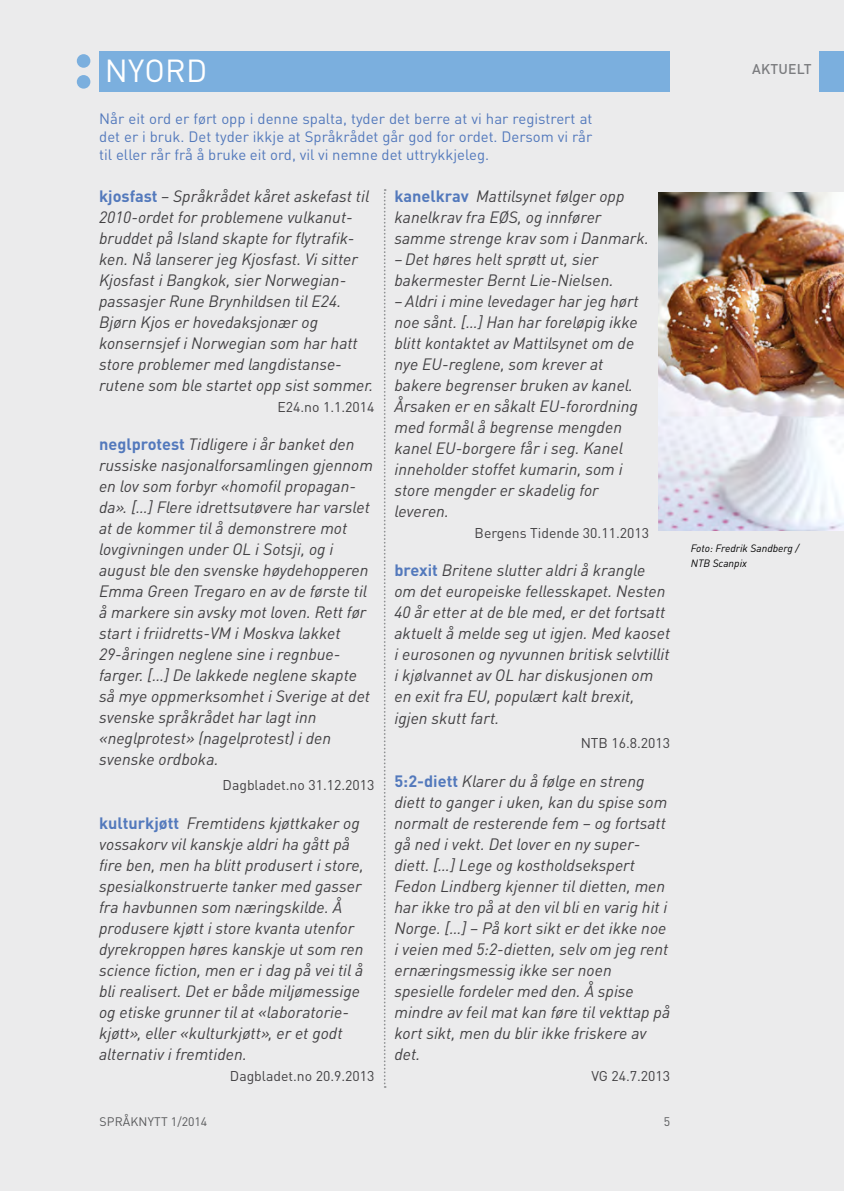
<style>
.page{position:relative;width:844px;height:1191px;background:#fff}
.page>*{position:absolute;margin:0;border:0;box-sizing:border-box;transform-origin:0 0}
.t1{font:31.5px "DINOT";color:#fff}
.t2{font:italic 16.28px/21px "DINOT";color:#414042}
.t3{font:14.88px/17.8px "DINOT";color:#5379bc;text-align:justify}
.t4{font:14px "DINOT";color:#414042}
.t5{font:500 14px "DINOT";color:#7b7c7f}
.t6{font:12.25px "DINOT";color:#58595b}
.t7{font:italic 10.5px/15.8px "DINOT";color:#000}
.s1{font-weight:700;font-style:normal;color:#5379bc}
</style>
<div class="page">
<div style="left:0;top:0;width:843px;height:1191px;background:#ebebec"></div>
<div style="left:99px;top:51px;width:571px;height:41px;background:#7bafde"></div>
<div style="left:77px;top:54px;width:13px;height:14px;background:#7bafde;border-radius:50%"></div>
<div style="left:77px;top:75px;width:13px;height:14px;background:#7bafde;border-radius:50%"></div>
<div style="left:819px;top:51px;width:24px;height:41px;background:#7bafde"></div>
<svg style="left:384px;top:189px;width:1px;height:898px"></svg>
<img style="left:658px;top:192px;width:185px;height:339px">
<h1 class="t1" style="left:105px;top:51px;width:80px">NYORD</h1>
<p class="t3" style="left:99px;top:110px;width:494px">Når eit ord er ført opp i denne spalta, tyder det berre at vi har registrert at det er i bruk. Det tyder ikkje at Språkrådet går god for ordet. Dersom vi rår til eller rår frå å bruke eit ord, vil vi nemne det uttrykkjeleg.</p>
<p class="t2" style="left:99px;top:185px;width:275px"><span class="s1">kjosfast</span> – Språkrådet kåret askefast til 2010-ordet for problemene vulkanut&shy;bruddet på Island skapte for flytrafik&shy;ken. Nå lanserer jeg Kjosfast. Vi sitter Kjosfast i Bangkok, sier Norwegian&shy;passasjer Rune Brynhildsen til E24.<br>Bjørn Kjos er hovedaksjonær og konsernsjef i Norwegian som har hatt store problemer med langdistanse&shy;rutene som ble startet opp sist sommer.</p>
<p class="t4" style="left:277px;top:398px;width:98px">E24.no 1.1.2014</p>
<p class="t2" style="left:99px;top:434px;width:275px"><span class="s1">neglprotest</span> Tidligere i år banket den russiske nasjonalforsamlingen gjennom en lov som forbyr «homofil propagan&shy;da». […] Flere idrettsutøvere har varslet at de kommer til å demonstrere mot lovgivningen under OL i Sotsji, og i august ble den svenske høydehopperen Emma Green Tregaro en av de første til å markere sin avsky mot loven. Rett før start i friidretts-VM i Moskva lakket 29-åringen neglene sine i regnbue&shy;farger. […] De lakkede neglene skapte så mye oppmerksomhet i Sverige at det svenske språkrådet har lagt inn «neglprotest» (nagelprotest) i den svenske ordboka.</p>
<p class="t4" style="left:222px;top:776px;width:153px">Dagbladet.no 31.12.2013</p>
<p class="t2" style="left:99px;top:812px;width:266px"><span class="s1">kulturkjøtt</span> Fremtidens kjøttkaker og vossakorv vil kanskje aldri ha gått på fire ben, men ha blitt produsert i store, spesialkonstruerte tanker med gasser fra havbunnen som næringskilde. Å produsere kjøtt i store kvanta utenfor dyrekroppen høres kanskje ut som ren science fiction, men er i dag på vei til å bli realisert. Det er både miljømessige og etiske grunner til at «laboratorie&shy;kjøtt», eller «kulturkjøtt», er et godt alternativ i fremtiden.</p>
<p class="t4" style="left:230px;top:1066px;width:146px">Dagbladet.no 20.9.2013</p>
<p class="t2" style="left:394px;top:185px;width:256px"><span class="s1">kanelkrav</span> Mattilsynet følger opp kanelkrav fra EØS, og innfører samme strenge krav som i Danmark.</p>
<p class="t2" style="left:394px;top:248px;width:220px">– Det høres helt sprøtt ut, sier bakermester Bernt Lie-Nielsen.</p>
<p class="t2" style="left:394px;top:290px;width:246px">– Aldri i mine levedager har jeg hørt noe sånt. […] Han har foreløpig ikke blitt kontaktet av Mattilsynet om de nye EU-reglene, som krever at bakere begrenser bruken av kanel.<br>Årsaken er en såkalt EU-forordning med formål å begrense mengden kanel EU-borgere får i seg. Kanel inneholder stoffet kumarin, som i store mengder er skadelig for leveren.</p>
<p class="t4" style="left:474px;top:524px;width:176px">Bergens Tidende 30.11.2013</p>
<p class="t2" style="left:394px;top:560px;width:277px"><span class="s1">brexit</span> Britene slutter aldri å krangle om det europeiske fellesskapet. Nesten 40 år etter at de ble med, er det fortsatt aktuelt å melde seg ut igjen. Med kaoset i eurosonen og nyvunnen britisk selvtillit i kjølvannet av OL har diskusjonen om en exit fra EU, populært kalt brexit, igjen skutt fart.</p>
<p class="t4" style="left:580px;top:734px;width:91px">NTB 16.8.2013</p>
<p class="t2" style="left:394px;top:770px;width:277px"><span class="s1">5:2-diett</span> Klarer du å følge en streng diett to ganger i uken, kan du spise som normalt de resterende fem – og fortsatt gå ned i vekt. Det lover en ny super&shy;diett. […] Lege og kostholdsekspert Fedon Lindberg kjenner til dietten, men har ikke tro på at den vil bli en varig hit i Norge. […] – På kort sikt er det ikke noe i veien med 5:2-dietten, selv om jeg rent ernæringsmessig ikke ser noen spesielle fordeler med den. Å spise mindre av feil mat kan føre til vekttap på kort sikt, men du blir ikke friskere av det.</p>
<p class="t4" style="left:591px;top:1066px;width:80px">VG 24.7.2013</p>
<p class="t6" style="left:100px;top:1113px;width:16px">SPRÅKNYTT</p>
<p class="t6" style="left:171px;top:1113px;width:38px">1/2014</p>
<p class="t6" style="left:663px;top:1113px;width:8px">5</p>
<p class="t5" style="left:752px;top:60px;width:19px">Aktuelt</p>
<p class="t7" style="left:690px;top:540px;width:110px">Foto: Fredrik Sandberg /<br>NTB Scanpix</p>
</div>
